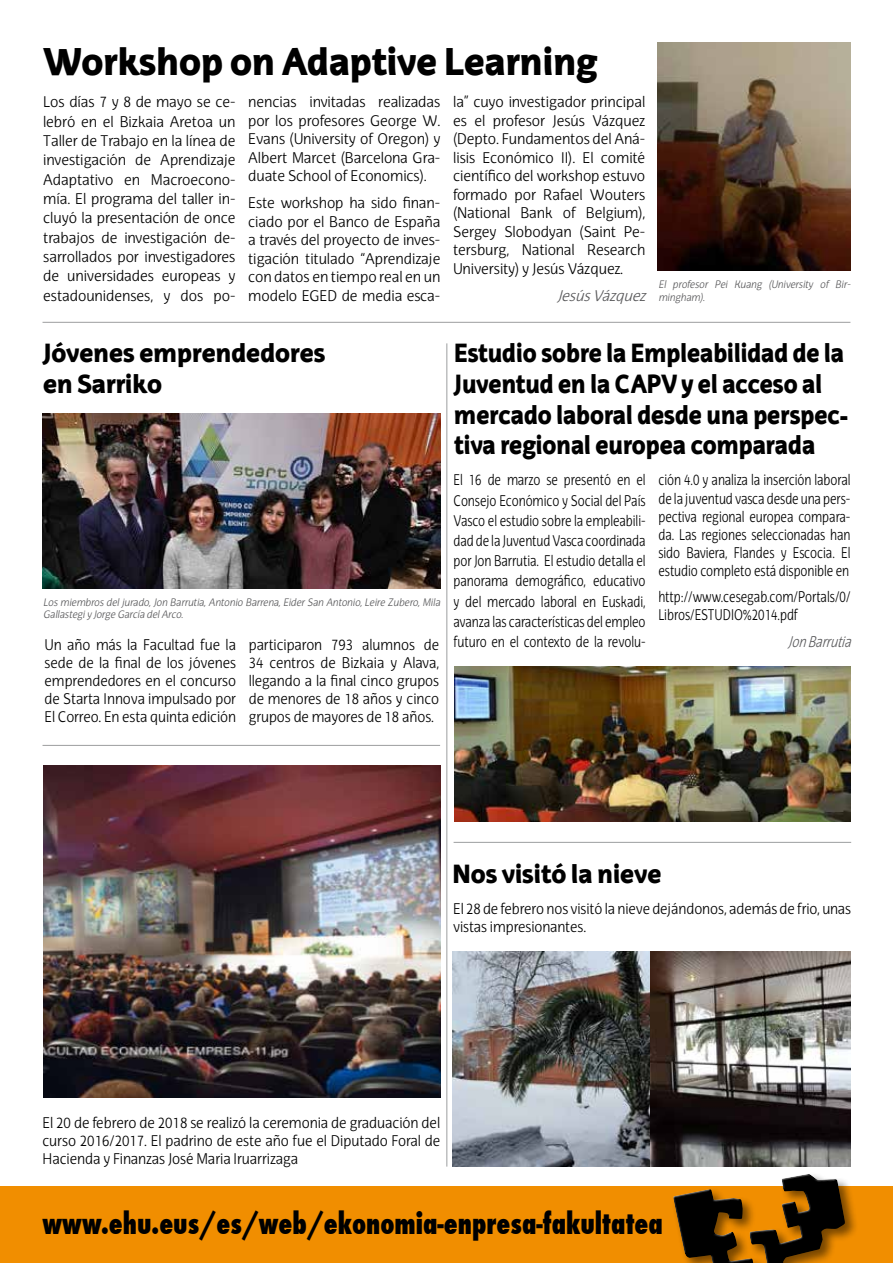
<style>
.page{position:relative;width:893px;height:1263px;background:#fff}
.page>*{position:absolute;margin:0;border:0;box-sizing:border-box;transform-origin:0 0}
.t1{font:900 37.5px "EHU Sans";color:#000;scale:.9 1}
.t2{font:800 condensed 28.5px "Futura";color:#000;scale:.9 1}
.t3{font:900 25.5px/30.6px "EHU Sans";color:#000;scale:.84 1}
.t4{font:900 25.5px/30.6px "EHU Sans";color:#000;scale:.9 1}
.t5{font:300 15px/18.5px "EHU Sans";color:#000;text-align:justify;scale:.94 1}
.t6{font:300 15px/20.1px "EHU Sans";color:#000;text-align:justify;scale:.79 1}
.t7{font:300 15px/18px "EHU Sans";color:#000;text-align:justify;scale:.9 1}
.t8{font:300 15px/18px "EHU Sans";color:#000;text-align:justify;scale:.91 1}
.t9{font:italic 300 15px "EHU Sans";color:#58585a;scale:.94 1}
.t10{font:italic 300 15px "EHU Sans";color:#58585a;scale:.79 1}
.t11{font:italic 300 10.5px/12.6px "EHU Sans";color:#58585a;scale:.9 1}
</style>
<div class="page">
<div style="left:0;top:1186px;width:893px;height:77px;background:#f18e00"></div>
<svg style="left:671px;top:1166px;width:185px;height:97px"></svg>
<img style="left:657px;top:43px;width:193px;height:227px">
<img style="left:43px;top:414px;width:397px;height:174px">
<hr style="left:43px;top:322px;width:807px;height:1px;background:#9c9e9f">
<hr style="left:43px;top:745px;width:397px;height:1px;background:#9c9e9f">
<img style="left:454px;top:666px;width:396px;height:155px">
<hr style="left:454px;top:842px;width:397px;height:1px;background:#9c9e9f">
<hr style="left:446px;top:343px;width:1px;height:823px;background:#9c9e9f">
<img style="left:452px;top:951px;width:399px;height:215px">
<img style="left:43px;top:765px;width:397px;height:332px">
<h1 class="t1" style="left:45px;top:37px;width:616px">Workshop on Adaptive Learning</h1>
<p class="t5" style="left:43px;top:92px;width:206px;line-height:19.4px">Los días 7 y 8 de mayo se ce&shy;lebró en el Bizkaia Aretoa un Taller de Trabajo en la línea de investigación de Aprendizaje Adaptativo en Macroecono&shy;mía. El programa del taller in&shy;cluyó la presentación de once trabajos de investigación de&shy;sarrollados por investigadores de universidades europeas y estadounidenses, y dos po-</p>
<p class="t5" style="left:248px;top:93px;width:206px">nencias invitadas realizadas por los profesores George W.<br>Evans (University of Oregon) y Albert Marcet (Barcelona Gra&shy;duate School of Economics).</p>
<p class="t5" style="left:248px;top:194px;width:206px">Este workshop ha sido finan&shy;ciado por el Banco de España a través del proyecto de inves&shy;tigación titulado “Aprendizaje con datos en tiempo real en un modelo EGED de media esca-</p>
<p class="t5" style="left:453px;top:93px;width:206px">la” cuyo investigador principal es el profesor Jesús Vázquez (Depto. Fundamentos del Aná&shy;lisis Económico II). El comité científico del workshop estuvo formado por Rafael Wouters (National Bank of Belgium), Sergey Slobodyan (Saint Pe&shy;tersburg, National Research University) y Jesús Vázquez.</p>
<p class="t9" style="left:557px;top:286px;width:100px">JesúsVázquez</p>
<p class="t11" style="left:658px;top:278px;width:217px">El profesor Pei Kuang (University of Bir&shy;mingham).</p>
<h3 class="t4" style="left:43px;top:337px;width:315px">Jóvenes emprendedores en Sarriko</h3>
<p class="t11" style="left:43px;top:596px;width:445px">Los miembros delj urado,Jon Barrutia,Antonio Barrena,EiderSan Antonio,Leire Zubero,Mila<br>Gallastegiy Jorge García delArco.</p>
<p class="t7" style="left:45px;top:635px;width:214px">Un año más la Facultad fue la sede de la final de los jóvenes emprendedores en el concurso de Starta Innova impulsado por El Correo. En esta quinta edición</p>
<p class="t7" style="left:249px;top:635px;width:213px">participaron 793 alumnos de 34 centros de Bizkaia y Alava, llegando a la final cinco grupos de menores de 18 años y cinco grupos de mayores de 18 años.</p>
<h3 class="t3" style="left:454px;top:337px;width:470px">Estudio sobre la Empleabilidad de la Juventud en la CAPV y el acceso al mercado laboral desde una perspec&shy;tiva regional europea comparada</h3>
<p class="t6" style="left:454px;top:470px;width:245px">El 16 de marzo se presentó en el Consejo Económico y Social del País Vasco el estudio sobre la empleabili&shy;dad de la Juventud Vasca coordinada por Jon Barrutia. El estudio detalla el panorama demográfico, educativo y del mercado laboral en Euskadi, avanza las características del empleo futuro en el contexto de la revolu-</p>
<p class="t6" style="left:658px;top:471px;width:245px;line-height:18px">ción 4.0 y analiza la inserción laboral de la juventud vasca desde una pers&shy;pectiva regional europea compara&shy;da. Las regiones seleccionadas han sido Baviera, Flandes y Escocia. El estudio completo está disponible en</p>
<p class="t6" style="left:658px;top:588px;width:245px;line-height:18px">http://www.cesegab.com/Portals/0/<br>Libros/ESTUDIO%2014.pdf</p>
<p class="t10" style="left:788px;top:632px;width:87px">JonBarrutia</p>
<h3 class="t4" style="left:452px;top:857px;width:234px">Nos visitó la nieve</h3>
<p class="t7" style="left:453px;top:899px;width:444px">El 28 de febrero nos visitó la nieve dejándonos, además de frio, unas vistas impresionantes.</p>
<p class="t8" style="left:43px;top:1114px;width:438px">El 20 de febrero de 2018 se realizó la ceremonia de graduación del curso 2016/2017. El padrino de este año fue el Diputado Foral de Hacienda y Finanzas José Maria Iruarrizaga</p>
<h2 class="t2" style="left:43px;top:1204px;width:691px">www.ehu.eus/es/web/ekonomia-enpresa-fakultatea</h2>
</div>
